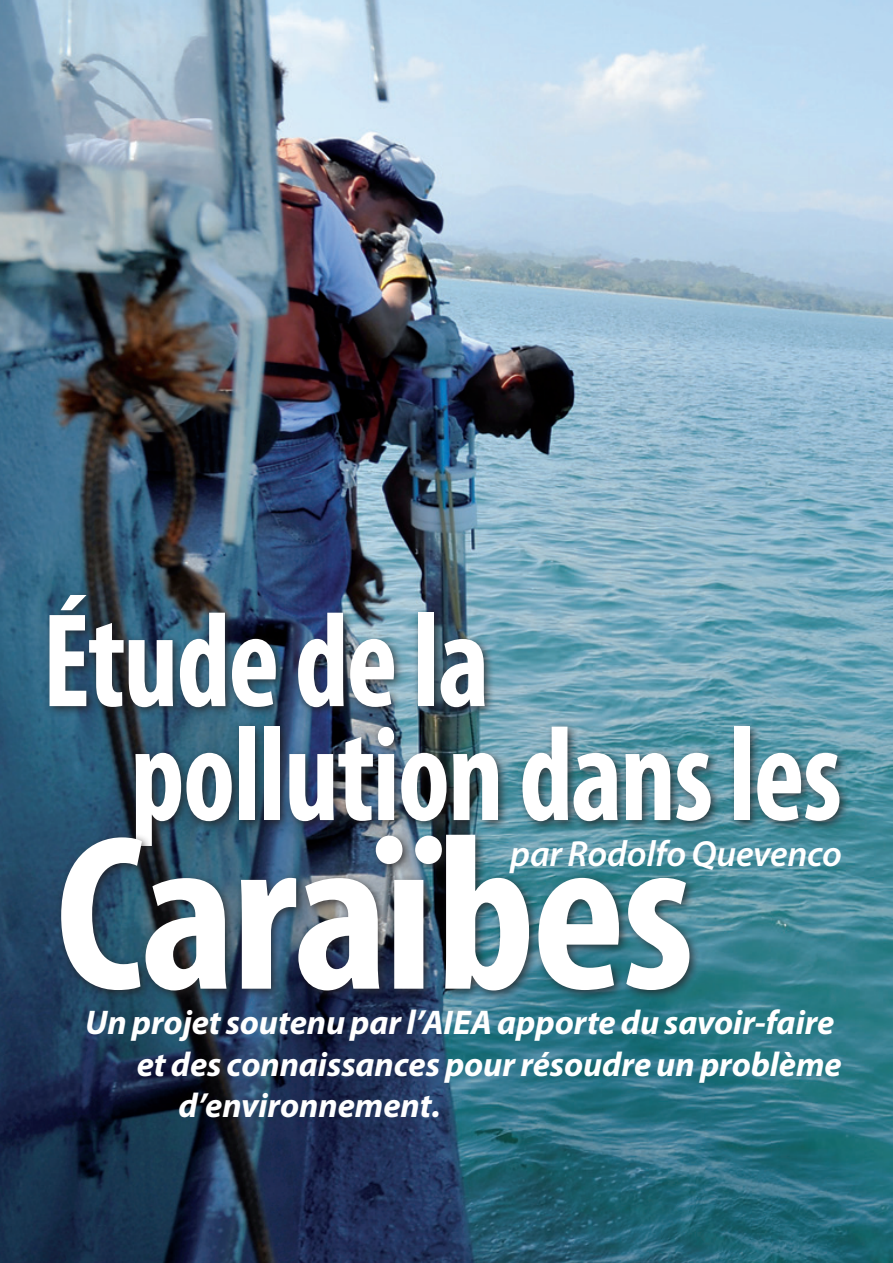
<style>
.page{position:relative;width:893px;height:1263px;background:#fff}
.page>*{position:absolute;margin:0;border:0;box-sizing:border-box;transform-origin:0 0}
.t1{font:700 condensed 222.45px "Myriad Pro";letter-spacing:-.015em;color:#fff}
.t2{font:700 condensed 135px/114px "Myriad Pro";letter-spacing:-.015em;color:#fff;scale:.9 1}
.t3{font:italic 600 36.45px "Myriad Pro";letter-spacing:-.005em;color:#fff}
.t4{font:italic 700 34.35px "Myriad Pro";letter-spacing:-.005em;color:#fff}
</style>
<div class="page">
<img style="left:0;top:0;width:893px;height:1263px">
<div style="left:44px;top:589px;width:806px;height:268px;background:#231f20;opacity:.75"></div>
<div style="left:55px;top:829px;width:645px;height:172px;background:#231f20;opacity:.75"></div>
<h2 class="t2" style="left:130px;top:601px;width:792px;text-indent:-88px">Étude de la pollution dans les</h2>
<h1 class="t1" style="left:56px;top:775px;width:640px">Caraïbes</h1>
<p class="t3" style="left:510px;top:830px;width:333px">par Rodolfo Quevenco</p>
<p class="t4" style="left:85px;top:1000px;width:751px">Un projet soutenu par l’AIEA apporte du savoir-faire</p>
<p class="t4" style="left:137px;top:1042px;width:706px">et des connaissances pour résoudre un problème</p>
<p class="t4" style="left:179px;top:1083px;width:264px">d’environnement.</p>
</div>
